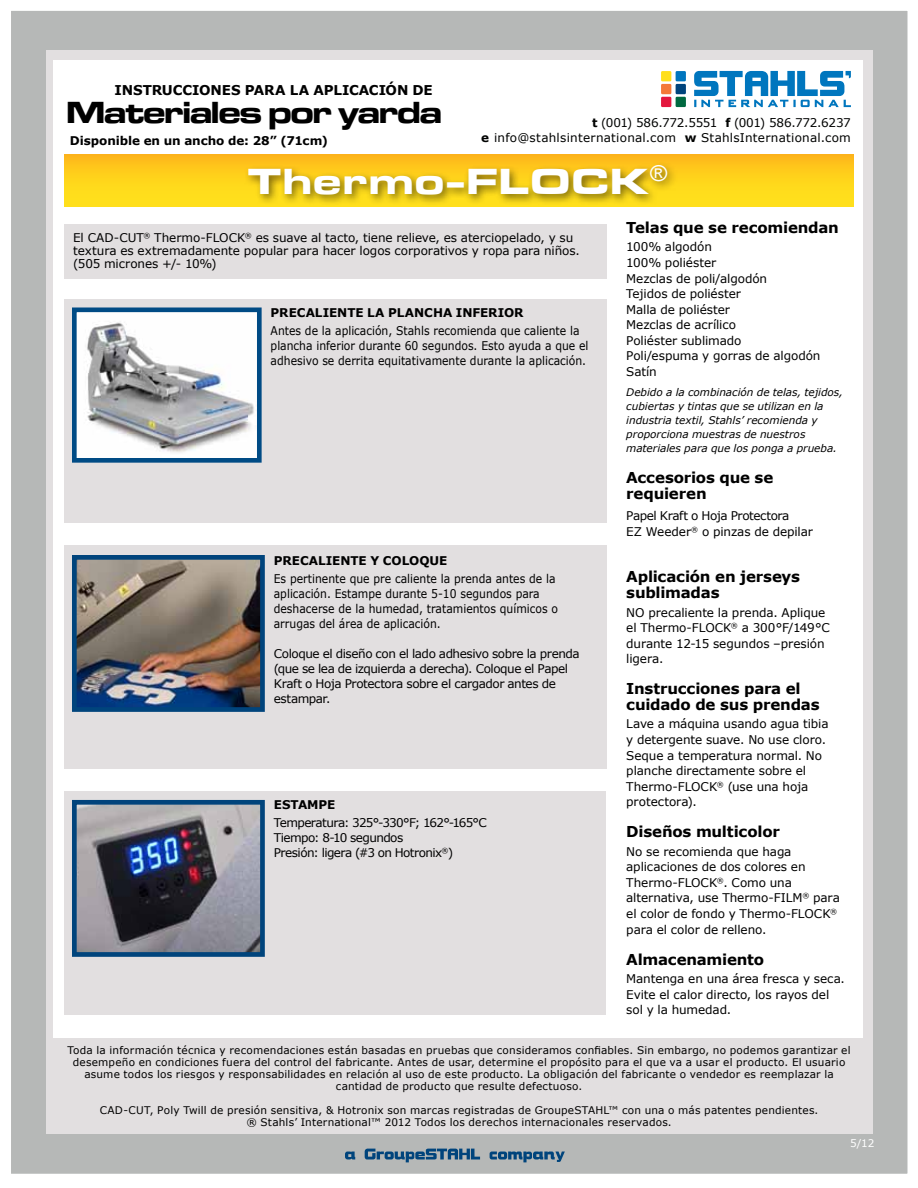
<style>
.page{position:relative;width:918px;height:1188px;background:#fff}
.page>*{position:absolute;margin:0;border:0;box-sizing:border-box;transform-origin:0 0}
.t1{font:37.5px "Microgramma D Bold Exte";letter-spacing:.055em;color:#fff;scale:1.06 1}
.t2{font:31.5px "Microgramma D Bold Exte";letter-spacing:-.025em;color:#000}
.t3{font:700 15px/15.6px "Verdana";letter-spacing:-.015em;color:#000}
.t4{font:700 13.5px "Verdana";letter-spacing:-.01em;color:#000}
.t5{font:12px/15.6px "Verdana";letter-spacing:-.005em;color:#000}
.t6{font:12px/15px "Verdana";letter-spacing:-.005em;color:#000;scale:.9 1}
.t7{font:12px/15px "Verdana";letter-spacing:-.035em;color:#000}
.t8{font:12px/15px "Verdana";letter-spacing:.015em;color:#000201;text-align:right}
.t9{font:700 12px "Verdana";letter-spacing:-.005em;color:#000}
.t10{font:12px/15px "Verdana";letter-spacing:-.05em;color:#000}
.t11{font:12px/15.6px "Verdana";letter-spacing:-.025em;color:#000}
.t12{font:10.5px/12px "Verdana";letter-spacing:.02em;color:#000;text-align:center}
.t13{font:italic 10.5px/14.1px "Verdana";letter-spacing:-.005em;color:#000}
.t14{font:10.5px "Verdana";color:#fff}
.t15{font:7.05px "Verdana";color:#000}
.s1{font-weight:700}
</style>
<div class="page">
<div style="left:10px;top:10px;width:898px;height:1164px;background:#b6b8b7"></div>
<div style="left:46px;top:50px;width:827px;height:1084px;background:#e2dfe0"></div>
<div style="left:53px;top:60px;width:810px;height:978px;background:#fff"></div>
<div style="left:64px;top:155px;width:790px;height:51px;background:linear-gradient(to bottom,#febc1b,#ffe71c)"></div>
<div style="left:64px;top:299px;width:542px;height:224px;background:#e2dfe0"></div>
<div style="left:64px;top:791px;width:542px;height:224px;background:#e2dfe0"></div>
<div style="left:64px;top:545px;width:542px;height:224px;background:#e2dfe0"></div>
<img style="left:78px;top:806px;width:181px;height:145px">
<div style="left:72px;top:800px;width:193px;height:157px;border:5px solid #00447c"></div>
<svg style="left:345px;top:1152px;width:10px;height:7px"></svg>
<svg style="left:365px;top:1149px;width:115px;height:13px"></svg>
<svg style="left:490px;top:1152px;width:75px;height:10px"></svg>
<img style="left:78px;top:561px;width:181px;height:145px">
<div style="left:72px;top:555px;width:193px;height:157px;border:5px solid #00447c"></div>
<div style="left:64px;top:224px;width:543px;height:55px;background:#e2dfe0"></div>
<img style="left:78px;top:314px;width:178px;height:143px">
<div style="left:72px;top:308px;width:190px;height:155px;border:5px solid #004b85"></div>
<div style="left:243px;top:161px;width:435px;height:45px;background:#000;opacity:.51"></div>
<div style="left:676px;top:84px;width:10px;height:10px;background:#00447c"></div>
<div style="left:661px;top:84px;width:10px;height:10px;background:#f47937"></div>
<div style="left:676px;top:97px;width:10px;height:10px;background:#006940"></div>
<div style="left:676px;top:71px;width:10px;height:10px;background:#0076be"></div>
<div style="left:661px;top:71px;width:10px;height:10px;background:#ffdf1c"></div>
<div style="left:661px;top:97px;width:10px;height:10px;background:#e3173e"></div>
<svg style="left:694px;top:71px;width:157px;height:36px"></svg>
<p class="t4" style="left:115px;top:81px;width:320px">INSTRUCCIONES PARA LA APLICACIÓN DE</p>
<h2 class="t2" style="left:66px;top:91px;width:377px">Materiales por yarda</h2>
<p class="t9" style="left:70px;top:133px;width:260px">Disponible en un ancho de: 28” (71cm)</p>
<p class="t8" style="left:481px;top:114px;width:371px"><span class="s1">t</span> (001) 586.772.5551 <span class="s1">f</span> (001) 586.772.6237<br><span class="s1">e</span> info@stahlsinternational.com <span class="s1">w</span> StahlsInternational.com</p>
<h1 class="t1" style="left:249px;top:156px;width:396px">Thermo-FLOCK<sup>®</sup></h1>
<p class="t5" style="left:73px;top:231px;width:508px;line-height:12.9px">El CAD-CUT<sup>®</sup> Thermo-FLOCK<sup>®</sup> es suave al tacto, tiene relieve, es aterciopelado, y su textura es extremadamente popular para hacer logos corporativos y ropa para niños. (505 micrones +/- 10%)</p>
<p class="t9" style="left:271px;top:305px;width:255px">PRECALIENTE LA PLANCHA INFERIOR</p>
<p class="t6" style="left:271px;top:322px;width:355px">Antes de la aplicación, Stahls recomienda que caliente la plancha inferior durante 60 segundos. Esto ayuda a que el adhesivo se derrita equitativamente durante la aplicación.</p>
<p class="t9" style="left:274px;top:553px;width:175px">PRECALIENTE Y COLOQUE</p>
<p class="t6" style="left:274px;top:571px;width:317px">Es pertinente que pre caliente la prenda antes de la aplicación. Estampe durante 5-10 segundos para deshacerse de la humedad, tratamientos químicos o arrugas del área de aplicación.</p>
<p class="t7" style="left:274px;top:646px;width:307px">Coloque el diseño con el lado adhesivo sobre la prenda (que se lea de izquierda a derecha). Coloque el Papel Kraft o Hoja Protectora sobre el cargador antes de estampar.</p>
<p class="t9" style="left:274px;top:797px;width:63px">ESTAMPE</p>
<p class="t10" style="left:274px;top:815px;width:215px">Temperatura: 325°-330°F; 162°-165°C<br>Tiempo: 8-10 segundos<br>Presión: ligera (#3 on Hotronix<sup>®</sup>)</p>
<p class="t3" style="left:626px;top:219px;width:214px">Telas que se recomiendan</p>
<p class="t5" style="left:626px;top:239px;width:196px">100% algodón<br>100% poliéster<br>Mezclas de poli/algodón<br>Tejidos de poliéster<br>Malla de poliéster<br>Mezclas de acrílico<br>Poliéster sublimado<br>Poli/espuma y gorras de algodón<br>Satín</p>
<p class="t13" style="left:626px;top:385px;width:218px">Debido a la combinación de telas, tejidos, cubiertas y tintas que se utilizan en la industria textil, Stahls’ recomienda y proporciona muestras de nuestros materiales para que los ponga a prueba.</p>
<p class="t3" style="left:626px;top:469px;width:149px">Accesorios que se requieren</p>
<p class="t11" style="left:626px;top:508px;width:188px">Papel Kraft o Hoja Protectora<br>EZ Weeder<sup>®</sup> o pinzas de depilar</p>
<p class="t3" style="left:626px;top:569px;width:175px">Aplicación en jerseys sublimadas</p>
<p class="t5" style="left:626px;top:604px;width:201px">NO precaliente la prenda. Aplique el Thermo-Flock</p>
<p class="t5" style="left:626px;top:620px;width:205px;text-indent:105px"><sup>®</sup> a 300°F/149°C durante 12-15 segundos –presión ligera.</p>
<p class="t3" style="left:626px;top:681px;width:195px">Instrucciones para el cuidado de sus prendas</p>
<p class="t5" style="left:626px;top:716px;width:204px">Lave a máquina usando agua tibia y detergente suave. No use cloro.<br>Seque a temperatura normal. No planche directamente sobre el<br>Thermo-Flock</p>
<p class="t5" style="left:717px;top:778px;width:93px"><sup>®</sup> (use una hoja</p>
<p class="t5" style="left:626px;top:794px;width:72px">protectora).</p>
<p class="t3" style="left:626px;top:824px;width:155px">Diseños multicolor</p>
<p class="t5" style="left:626px;top:843px;width:181px">No se recomienda que haga aplicaciones de dos colores en<br>Thermo-Flock</p>
<p class="t5" style="left:626px;top:874px;width:215px;text-indent:91px"><sup>®</sup>. Como una alternativa, use Thermo-Film <sup>®</sup> para el color de fondo y Thermo-Flock</p>
<p class="t15" style="left:830px;top:907px;width:8px">®</p>
<p class="t5" style="left:626px;top:921px;width:142px">para el color de relleno.</p>
<p class="t3" style="left:626px;top:951px;width:139px">Almacenamiento</p>
<p class="t5" style="left:626px;top:971px;width:220px">Mantenga en una área fresca y seca.<br>Evite el calor directo, los rayos del sol y la humedad.</p>
<p class="t12" style="left:67px;top:1044px;width:785px">Toda la información técnica y recomendaciones están basadas en pruebas que consideramos confiables. Sin embargo, no podemos garantizar el desempeño en condiciones fuera del control del fabricante. Antes de usar, determine el propósito para el que va a usar el producto. El usuario asume todos los riesgos y responsabilidades en relación al uso de este producto. La obligación del fabricante o vendedor es reemplazar la cantidad de producto que resulte defectuoso.</p>
<p class="t12" style="left:100px;top:1104px;width:720px">CAD-CUT, Poly Twill de presión sensitiva, &amp; Hotronix son marcas registradas de GroupeSTAHL™ con una o más patentes pendientes. ® Stahls’ International™ 2012 Todos los derechos internacionales reservados.</p>
<p class="t14" style="left:850px;top:1137px;width:26px">5/12</p>
</div>
